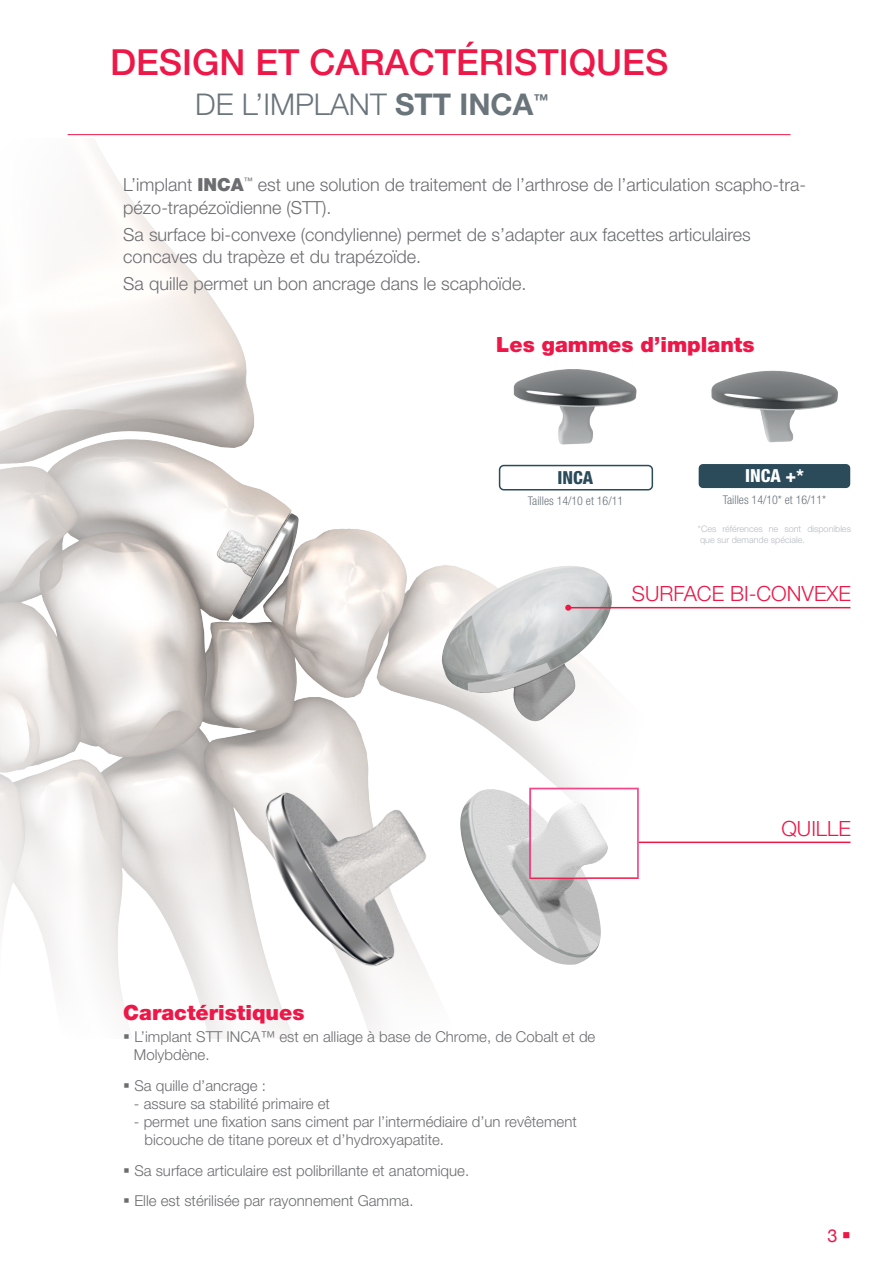
<style>
.page{position:relative;width:893px;height:1263px;background:#fff}
.page>*{position:absolute;margin:0;border:0;box-sizing:border-box;transform-origin:0 0}
.t1{font:500 36px "Helvetica Neue LT Pro";color:#ed1748}
.t2{font:300 30px "Helvetica Neue LT Pro";color:#6a747b}
.Body_tableau{font:900 21px "Helvetica Neue LT Pro";color:#ed1748}
.t3{font:300 21px "Helvetica Neue LT Pro";color:#ed1748}
.Body_tableau-2{font:300 18px/22.5px "Helvetica Neue LT Pro";color:#6c6d70}
.t4{font:800 condensed 18px "Helvetica Neue LT Pro";color:#fff}
.t5{font:800 condensed 18px "Helvetica Neue LT Pro";color:#2b4b5b}
.t6{font:18px "Helvetica Neue";color:#ed1748}
.Body_tableau-3{font:300 15px/18px "Helvetica Neue LT Pro";color:#6c6d70}
.Body_tableau-4{font:300 condensed 12px "Helvetica Neue LT Pro";color:#6a747b}
.t7{font:300 9px/10.8px "Helvetica Neue LT Pro";color:#b5bcc2}
.s1{font-weight:700}
.s2{font-weight:900}
</style>
<div class="page">
<img style="left:0;top:148px;width:689px;height:890px">
<hr style="left:68px;top:134px;width:722px;height:1px;background:#ed1748">
<img style="left:442px;top:566px;width:171px;height:157px">
<img style="left:458px;top:789px;width:152px;height:176px">
<img style="left:264px;top:778px;width:165px;height:200px">
<div style="left:529px;top:788px;width:110px;height:91px;border:2px solid #ed1748"></div>
<svg style="left:530px;top:788px;width:108px;height:90px"></svg>
<hr style="left:568px;top:607px;width:282px;height:1px;background:#ed1748">
<svg style="left:565px;top:605px;width:6px;height:6px"></svg>
<hr style="left:639px;top:841px;width:211px;height:2px;background:#ed1748">
<img style="left:511px;top:365px;width:129px;height:83px">
<div style="left:499px;top:465px;width:154px;height:25px;border:2px solid #2b4b5b;border-radius:4px"></div>
<img style="left:711px;top:370px;width:127px;height:73px">
<div style="left:699px;top:464px;width:151px;height:24px;background:#2b4b5b;border-radius:4px"></div>
<p class="t1" style="left:110px;top:41px;width:560px">DESIGN ET CARACTÉRISTIQUES</p>
<p class="t2" style="left:195px;top:86px;width:355px">DE L’IMPLANT <span class="s1">STT INCA</span><sup>™</sup></p>
<p class="Body_tableau-2" style="left:123px;top:173px;width:684px">L’implant <span class="s2">INCA</span><sup>™</sup> est une solution de traitement de l’arthrose de l’articulation scapho-tra&shy;pézo-trapézoïdienne (STT).</p>
<p class="Body_tableau-2" style="left:123px;top:223px;width:629px">Sa surface bi-convexe (condylienne) permet de s’adapter aux facettes articulaires concaves du trapèze et du trapézoïde.</p>
<p class="Body_tableau-2" style="left:123px;top:272px;width:405px">Sa quille permet un bon ancrage dans le scaphoïde.</p>
<p class="Body_tableau" style="left:496px;top:332px;width:260px">Les gammes d’implants</p>
<p class="t5" style="left:557px;top:466px;width:37px">INCA</p>
<p class="Body_tableau-4" style="left:528px;top:494px;width:97px">Tailles 14/10 et 16/11</p>
<p class="t4" style="left:745px;top:465px;width:60px">INCA +*</p>
<p class="Body_tableau-4" style="left:723px;top:493px;width:105px">Tailles 14/10* et 16/11*</p>
<p class="t7" style="left:698px;top:523px;width:155px">*Ces références ne sont disponibles que sur demande spéciale.</p>
<p class="t3" style="left:632px;top:581px;width:221px">SURFACE BI-CONVEXE</p>
<p class="Body_tableau" style="left:123px;top:1000px;width:183px">Caractéristiques</p>
<p class="Body_tableau-3" style="left:134px;top:1027px;width:463px;text-indent:-11px">▪ L’implant STT INCA™ est en alliage à base de Chrome, de Cobalt et de<br>Molybdène.</p>
<p class="Body_tableau-3" style="left:123px;top:1076px;width:144px">▪ Sa quille d’ancrage :</p>
<p class="Body_tableau-3" style="left:134px;top:1094px;width:198px">- assure sa stabilité primaire et</p>
<p class="Body_tableau-3" style="left:145px;top:1112px;width:434px;text-indent:-11px">- permet une fixation sans ciment par l’intermédiaire d’un revêtement bicouche de titane poreux et d’hydroxyapatite.</p>
<p class="Body_tableau-3" style="left:123px;top:1161px;width:347px">▪ Sa surface articulaire est polibrillante et anatomique.</p>
<p class="Body_tableau-3" style="left:123px;top:1192px;width:292px">▪ Elle est stérilisée par rayonnement Gamma.</p>
<p class="t3" style="left:781px;top:816px;width:71px">QUILLE</p>
<p class="t6" style="left:828px;top:1225px;width:24px">3 ■</p>
</div>
